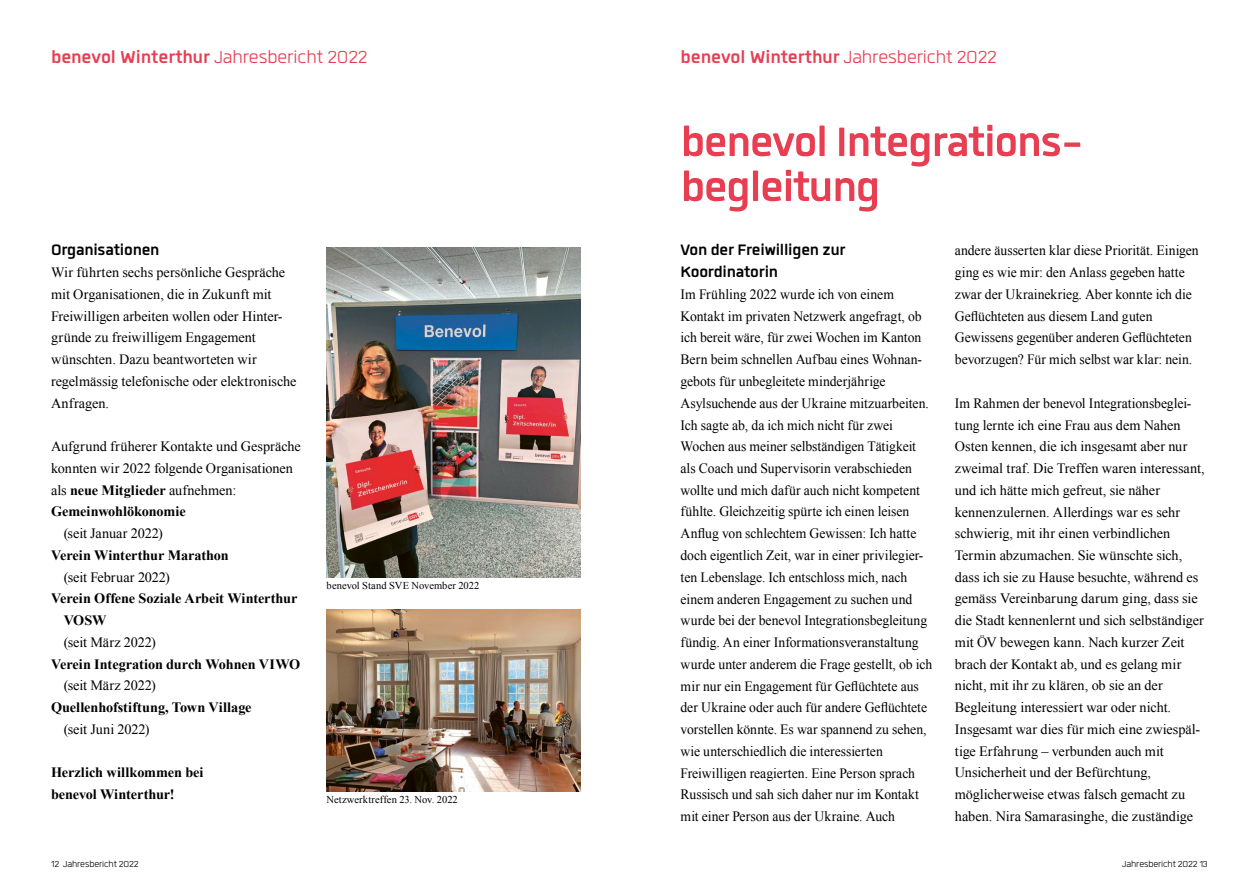
<style>
.page{position:relative;width:1259px;height:893px;background:#fff}
.page>*{position:absolute;margin:0;border:0;box-sizing:border-box;transform-origin:0 0}
.t1{font:700 57px/45px "Quan";letter-spacing:-.025em;color:#e73e51}
.t2{font:700 24px "Quan";letter-spacing:-.005em;color:#e73e51}
.t3{font:700 21px/21.8px "Quan";letter-spacing:-.01em;color:#000}
.t4{font:14.25px/21.8px "Times New Roman";color:#000;scale:.96 1}
.t5{font:14.25px/21.8px "Times New Roman";color:#000}
.t6{font:700 14.25px/21.8px "Times New Roman";letter-spacing:-.005em;color:#000}
.t7{font:300 12px "Quan";letter-spacing:-.01em;color:#000}
.t8{font:10.5px "Times New Roman";letter-spacing:.005em;color:#000}
.s1{font-weight:300}
.s2{font-weight:700}
</style>
<div class="page">
<img style="left:327px;top:248px;width:253px;height:330px">
<img style="left:327px;top:610px;width:253px;height:181px">
<h2 class="t2" style="left:51px;top:45px;width:318px">benevol Winterthur <span class="s1">Jahresbericht 2022</span></h2>
<h2 class="t2" style="left:680px;top:45px;width:318px">benevol Winterthur <span class="s1">Jahresbericht 2022</span></h2>
<h3 class="t3" style="left:51px;top:239px;width:110px">Organisationen</h3>
<p class="t5" style="left:51px;top:261px;width:247px">Wir führten sechs persönliche Gespräche mit Organisationen, die in Zukunft mit Freiwilligen arbeiten wollen oder Hinter&shy;gründe zu freiwilligem Engagement wünschten. Dazu beantworteten wir regelmässig telefonische oder elektronische Anfragen.</p>
<p class="t5" style="left:51px;top:435px;width:251px">Aufgrund früherer Kontakte und Gespräche konnten wir 2022 folgende Organisationen als <span class="s2">neue Mitglieder</span> aufnehmen:<br><span class="s2">Gemeinwohlökonomie</span></p>
<p class="t5" style="left:64px;top:522px;width:101px">(seit Januar 2022)</p>
<p class="t6" style="left:51px;top:544px;width:179px">Verein Winterthur Marathon</p>
<p class="t5" style="left:64px;top:566px;width:108px">(seit Februar 2022)</p>
<p class="t6" style="left:64px;top:587px;width:235px;text-indent:-13px">Verein Offene Soziale Arbeit Winterthur<br>VOSW</p>
<p class="t5" style="left:64px;top:631px;width:94px">(seit März 2022)</p>
<p class="t6" style="left:51px;top:653px;width:250px">Verein Integration durch Wohnen VIWO</p>
<p class="t5" style="left:64px;top:675px;width:94px">(seit März 2022)</p>
<p class="t6" style="left:51px;top:696px;width:202px">Quellenhofstiftung, Town Village</p>
<p class="t5" style="left:64px;top:718px;width:87px">(seit Juni 2022)</p>
<p class="t6" style="left:51px;top:761px;width:154px">Herzlich willkommen bei benevol Winterthur!</p>
<p class="t8" style="left:327px;top:579px;width:154px">benevol Stand SVE November 2022</p>
<p class="t8" style="left:327px;top:792px;width:133px">Netzwerktreffen 23. Nov. 2022</p>
<h1 class="t1" style="left:680px;top:119px;width:398px">benevol Integrations&shy;begleitung</h1>
<h3 class="t3" style="left:680px;top:239px;width:167px">Von der Freiwilligen zur<br>Koordinatorin</h3>
<p class="t4" style="left:680px;top:283px;width:264px">Im Frühling 2022 wurde ich von einem Kontakt im privaten Netzwerk angefragt, ob ich bereit wäre, für zwei Wochen im Kanton Bern beim schnellen Aufbau eines Wohnan&shy;gebots für unbegleitete minderjährige Asylsuchende aus der Ukraine mitzuarbeiten.<br>Ich sagte ab, da ich mich nicht für zwei Wochen aus meiner selbständigen Tätigkeit als Coach und Supervisorin verabschieden wollte und mich dafür auch nicht kompetent fühlte. Gleichzeitig spürte ich einen leisen Anflug von schlechtem Gewissen: Ich hatte doch eigentlich Zeit, war in einer privilegier&shy;ten Lebenslage. Ich entschloss mich, nach einem anderen Engagement zu suchen und wurde bei der benevol Integrationsbegleitung fündig. An einer Informationsveranstaltung wurde unter anderem die Frage gestellt, ob ich mir nur ein Engagement für Geflüchtete aus der Ukraine oder auch für andere Geflüchtete vorstellen könnte. Es war spannend zu sehen, wie unterschiedlich die interessierten Freiwilligen reagierten. Eine Person sprach Russisch und sah sich daher nur im Kontakt mit einer Person aus der Ukraine. Auch</p>
<p class="t4" style="left:955px;top:240px;width:256px">andere äusserten klar diese Priorität. Einigen ging es wie mir: den Anlass gegeben hatte zwar der Ukrainekrieg. Aber konnte ich die Geflüchteten aus diesem Land guten Gewissens gegenüber anderen Geflüchteten bevorzugen? Für mich selbst war klar: nein.</p>
<p class="t4" style="left:955px;top:392px;width:262px">Im Rahmen der benevol Integrationsbeglei&shy;tung lernte ich eine Frau aus dem Nahen Osten kennen, die ich insgesamt aber nur zweimal traf. Die Treffen waren interessant, und ich hätte mich gefreut, sie näher kennenzulernen. Allerdings war es sehr schwierig, mit ihr einen verbindlichen Termin abzumachen. Sie wünschte sich, dass ich sie zu Hause besuchte, während es gemäss Vereinbarung darum ging, dass sie die Stadt kennenlernt und sich selbständiger mit ÖV bewegen kann. Nach kurzer Zeit brach der Kontakt ab, und es gelang mir nicht, mit ihr zu klären, ob sie an der Begleitung interessiert war oder nicht.<br>Insgesamt war dies für mich eine zwiespäl&shy;tige Erfahrung – verbunden auch mit Unsicherheit und der Befürchtung, möglicherweise etwas falsch gemacht zu haben. Nira Samarasinghe, die zuständige</p>
<p class="t7" style="left:51px;top:859px;width:89px">12 Jahresbericht 2022</p>
<p class="t7" style="left:1122px;top:859px;width:87px">Jahresbericht 2022 13</p>
</div>
